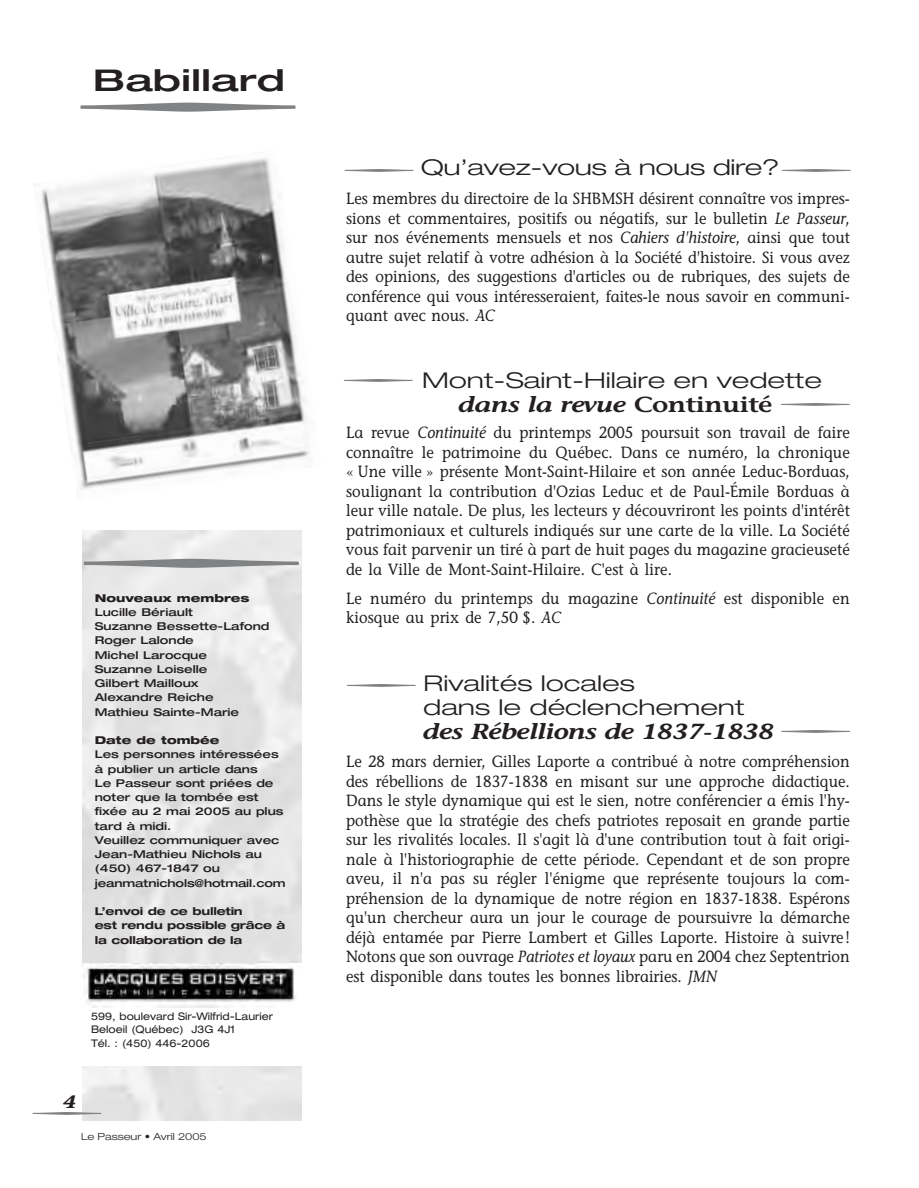
<style>
.page{position:relative;width:919px;height:1188px;background:#fff}
.page>*{position:absolute;margin:0;border:0;box-sizing:border-box;transform-origin:0 0}
.t1{font:500 expanded 30px "Helvetica Neue";color:#231f1f;scale:1.3 1}
.t2{font:300 expanded 21.75px/24px "Helvetica Neue";color:#231f1f;scale:1.25 1}
.t3{font:italic 600 21.75px "Stone Informal";letter-spacing:-.025em;color:#231f1f;scale:1.25 1}
.t4{font:italic 600 18px "Stone Informal";color:#231f1f;scale:1.3 1}
.t5{font:16.2px/19.5px "Stone Informal";letter-spacing:.005em;color:#231f1f;text-align:justify;scale:.92 1}
.t6{font:500 expanded 10.8px/14.2px "Helvetica Neue";color:#231f1f;scale:1.1 1}
.t7{font:700 expanded 10.8px/14.2px "Helvetica Neue";letter-spacing:-.015em;color:#231f1f;scale:1.1 1}
.t8{font:800 expanded 10.8px "Helvetica Neue";color:#231f1f;scale:1.1 1}
.t9{font:expanded 10.5px/13.5px "Helvetica Neue";color:#231f1f}
.t10{font:300 expanded 9.75px "Helvetica Neue";color:#231f1f;scale:1.1 1}
.s1{color:#808284}
.s2{font-style:italic}
.s3{font-style:normal}
</style>
<div class="page">
<img style="left:41px;top:158px;width:269px;height:331px">
<img style="left:81px;top:963px;width:216px;height:44px">
<div style="left:84px;top:559px;width:215px;height:9px;background:#e8e8e8"></div>
<svg style="left:82px;top:1112px;width:19px;height:3px"></svg>
<h1 class="t1" style="left:93px;top:69px;width:149px">Babillard</h1>
<p class="t8" style="left:95px;top:594px;width:142px">Nouveaux membres</p>
<p class="t6" style="left:95px;top:606px;width:160px">Lucille Bériault<br>Suzanne Bessette-Lafond<br>Roger Lalonde<br>Michel Larocque<br>Suzanne Loiselle<br>Gilbert Mailloux<br>Alexandre Reiche<br>Mathieu Sainte-Marie</p>
<p class="t8" style="left:95px;top:736px;width:115px">Date de tombée</p>
<p class="t6" style="left:95px;top:748px;width:175px">Les personnes intéressées à publier un article dans<br>Le Passeur sont priées de noter que la tombée est fixée au 2 mai 2005 au plus tard à midi.<br>Veuillez communiquer avec<br>Jean-Mathieu Nichols au (450) 467-1847 ou jeanmatnichols@hotmail.com</p>
<p class="t7" style="left:95px;top:905px;width:175px">L’envoi de ce bulletin<br>est rendu possible grâce à la collaboration de la</p>
<p class="t9" style="left:91px;top:1010px;width:183px">599, boulevard Sir-Wilfrid-Laurier<br>Beloeil (Québec) J3G 4J1<br>Tél. : (450) 446-2006</p>
<p class="t4" style="left:63px;top:1095px;width:12px">4</p>
<p class="t10" style="left:81px;top:1133px;width:116px">Le Passeur • Avril 2005</p>
<h2 class="t2" style="left:345px;top:157px;width:406px"><span class="s1">✞</span> Qu’avez-vous à nous dire?<span class="s1">✞</span></h2>
<p class="t5" style="left:346px;top:191px;width:549px">Les membres du directoire de la SHBMSH désirent connaître vos impres&shy;sions et commentaires, positifs ou négatifs, sur le bulletin <span class="s2">Le Passeur</span>, sur nos événements mensuels et nos <span class="s2">Cahiers d'histoire</span>, ainsi que tout autre sujet relatif à votre adhésion à la Société d'histoire. Si vous avez des opinions, des suggestions d'articles ou de rubriques, des sujets de conférence qui vous intéresseraient, faites-le nous savoir en communi&shy;quant avec nous. <span class="s2">AC</span></p>
<h2 class="t2" style="left:422px;top:370px;width:321px">Mont-Saint-Hilaire en vedette</h2>
<h2 class="t3" style="left:458px;top:396px;width:252px">dans la revue <span class="s3">Continuité</span></h2>
<p class="t5" style="left:346px;top:425px;width:548px">La revue <span class="s2">Continuité</span> du printemps 2005 poursuit son travail de faire connaître le patrimoine du Québec. Dans ce numéro, la chronique « Une ville » présente Mont-Saint-Hilaire et son année Leduc-Borduas, soulignant la contribution d'Ozias Leduc et de Paul-Émile Borduas à leur ville natale. De plus, les lecteurs y découvriront les points d'intérêt patrimoniaux et culturels indiqués sur une carte de la ville. La Société vous fait parvenir un tiré à part de huit pages du magazine gracieuseté de la Ville de Mont-Saint-Hilaire. C'est à lire.</p>
<p class="t5" style="left:346px;top:590px;width:549px">Le numéro du printemps du magazine <span class="s2">Continuité</span> est disponible en kiosque au prix de 7,50 $. <span class="s2">AC</span></p>
<h2 class="t2" style="left:423px;top:673px;width:258px">Rivalités locales<br>dans le déclenchement</h2>
<h2 class="t3" style="left:423px;top:723px;width:282px">des Rébellions de 1837-1838</h2>
<p class="t5" style="left:346px;top:754px;width:549px">Le 28 mars dernier, Gilles Laporte a contribué à notre compréhension des rébellions de 1837-1838 en misant sur une approche didactique.<br>Dans le style dynamique qui est le sien, notre conférencier a émis l'hy&shy;pothèse que la stratégie des chefs patriotes reposait en grande partie sur les rivalités locales. Il s'agit là d'une contribution tout à fait origi&shy;nale à l'historiographie de cette période. Cependant et de son propre aveu, il n'a pas su régler l'énigme que représente toujours la com&shy;préhension de la dynamique de notre région en 1837-1838. Espérons qu'un chercheur aura un jour le courage de poursuivre la démarche déjà entamée par Pierre Lambert et Gilles Laporte. Histoire à suivre!<br>Notons que son ouvrage <span class="s2">Patriotes et loyaux</span> paru en 2004 chez Septentrion est disponible dans toutes les bonnes librairies. <span class="s2">JMN</span></p>
</div>
